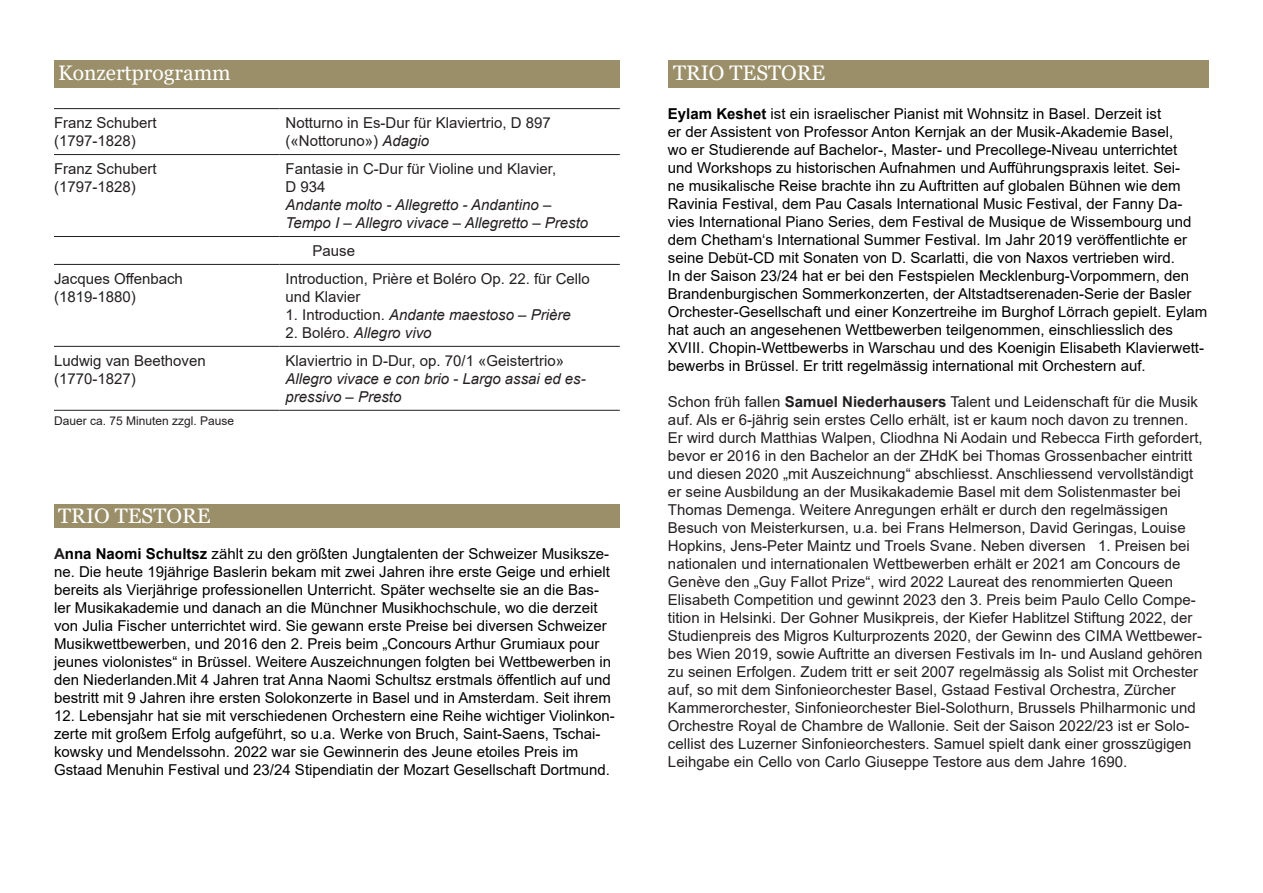
<style>
.page{position:relative;width:1263px;height:893px;background:#fff}
.page>*{position:absolute;margin:0;border:0;box-sizing:border-box;transform-origin:0 0}
.t1{font:21px "Georgia";color:#fff}
.t2{font:15px/18px "Arial";color:#000}
.t3{font:15px/18px "Arial";color:#231f20}
.t4{font:italic 15px/18px "Arial";color:#231f20}
.t5{font:12px "Arial";color:#231f20}
.s1{font-style:italic}
.s2{font-style:normal}
.s3{font-weight:700;color:#231f20}
.s4{font-weight:700}
</style>
<div class="page">
<div style="left:54px;top:61px;width:566px;height:27px;background:#9a8f68"></div>
<hr style="left:54px;top:108px;width:226px;height:1px;background:#231f20">
<hr style="left:280px;top:108px;width:340px;height:1px;background:#231f20">
<hr style="left:54px;top:154px;width:226px;height:1px;background:#231f20">
<hr style="left:280px;top:154px;width:340px;height:1px;background:#231f20">
<hr style="left:54px;top:236px;width:226px;height:1px;background:#231f20">
<hr style="left:280px;top:236px;width:340px;height:1px;background:#231f20">
<hr style="left:54px;top:264px;width:226px;height:1px;background:#231f20">
<hr style="left:280px;top:264px;width:340px;height:1px;background:#231f20">
<hr style="left:54px;top:346px;width:226px;height:1px;background:#231f20">
<hr style="left:280px;top:346px;width:340px;height:1px;background:#231f20">
<hr style="left:54px;top:410px;width:226px;height:1px;background:#231f20">
<hr style="left:280px;top:410px;width:340px;height:1px;background:#231f20">
<div style="left:669px;top:61px;width:540px;height:27px;background:#9a8f68"></div>
<div style="left:54px;top:504px;width:566px;height:24px;background:#9a8f68"></div>
<h1 class="t1" style="left:58px;top:60px;width:174px">Konzertprogramm</h1>
<p class="t3" style="left:54px;top:114px;width:104px">Franz Schubert (1797-1828)</p>
<p class="t3" style="left:286px;top:114px;width:267px">Notturno in Es-Dur für Klaviertrio, D 897 («Nottoruno») <span class="s1">Adagio</span></p>
<p class="t3" style="left:54px;top:160px;width:104px">Franz Schubert (1797-1828)</p>
<p class="t3" style="left:286px;top:160px;width:272px">Fantasie in C-Dur für Violine und Klavier,<br>D 934</p>
<p class="t4" style="left:286px;top:196px;width:304px">Andante molto - Allegretto - Andantino –<br>Tempo I – Allegro vivace – Allegretto – Presto</p>
<p class="t3" style="left:313px;top:242px;width:44px">Pause</p>
<p class="t3" style="left:54px;top:269px;width:130px">Jacques Offenbach (1819-1880)</p>
<p class="t3" style="left:286px;top:269px;width:306px">Introduction, Prière et Boléro Op. 22. für Cello und Klavier</p>
<p class="t4" style="left:286px;top:306px;width:287px"><span class="s2">1. Introduction.</span> Andante maestoso – Prière</p>
<p class="t4" style="left:286px;top:324px;width:147px"><span class="s2">2. Boléro.</span> Allegro vivo</p>
<p class="t3" style="left:54px;top:351px;width:153px">Ludwig van Beethoven (1770-1827)</p>
<p class="t3" style="left:286px;top:351px;width:280px">Klaviertrio in D-Dur, op. 70/1 «Geistertrio»</p>
<p class="t4" style="left:286px;top:370px;width:302px">Allegro vivace e con brio - Largo assai ed es&shy;pressivo – Presto</p>
<p class="t5" style="left:54px;top:413px;width:182px">Dauer ca. 75 Minuten zzgl. Pause</p>
<h1 class="t1" style="left:58px;top:503px;width:154px">TRIO TESTORE</h1>
<p class="t2" style="left:54px;top:544px;width:559px"><span class="s3">A</span><span class="s4">nna Naomi Schultsz</span> zählt zu den größten Jungtalenten der Schweizer Musiksze&shy;ne. Die heute 19jährige Baslerin bekam mit zwei Jahren ihre erste Geige und erhielt bereits als Vierjährige professionellen Unterricht. Später wechselte sie an die Bas&shy;ler Musikakademie und danach an die Münchner Musikhochschule, wo die derzeit von Julia Fischer unterrichtet wird. Sie gewann erste Preise bei diversen Schweizer Musikwettbewerben, und 2016 den 2. Preis beim „Concours Arthur Grumiaux pour jeunes violonistes“ in Brüssel. Weitere Auszeichnungen folgten bei Wettbewerben in den Niederlanden.Mit 4 Jahren trat Anna Naomi Schultsz erstmals öffentlich auf und bestritt mit 9 Jahren ihre ersten Solokonzerte in Basel und in Amsterdam. Seit ihrem</p>
<p class="t2" style="left:54px;top:706px;width:562px">12. Lebensjahr hat sie mit verschiedenen Orchestern eine Reihe wichtiger Violinkon&shy;zerte mit großem Erfolg aufgeführt, so u.a. Werke von Bruch, Saint-Saens, Tschai&shy;kowsky und Mendelssohn. 2022 war sie Gewinnerin des Jeune etoiles Preis im Gstaad Menuhin Festival und 23/24 Stipendiatin der Mozart Gesellschaft Dortmund.</p>
<h1 class="t1" style="left:673px;top:60px;width:154px">TRIO TESTORE</h1>
<p class="t2" style="left:668px;top:105px;width:541px"><span class="s4">Eylam Keshet</span> ist ein israelischer Pianist mit Wohnsitz in Basel. Derzeit ist<br>er der Assistent von Professor Anton Kernjak an der Musik-Akademie Basel,<br>wo er Studierende auf Bachelor-, Master- und Precollege-Niveau unterrichtet<br>und Workshops zu historischen Aufnahmen und Aufführungspraxis leitet. Sei-<br>ne musikalische Reise brachte ihn zu Auftritten auf globalen Bühnen wie dem Ravinia Festival, dem Pau Casals International Music Festival, der Fanny Da&shy;vies International Piano Series, dem Festival de Musique de Wissembourg und dem Chetham‘s International Summer Festival. Im Jahr 2019 veröffentlichte er seine Debüt-CD mit Sonaten von D. Scarlatti, die von Naxos vertrieben wird.<br>In der Saison 23/24 hat er bei den Festspielen Mecklenburg-Vorpommern, den Brandenburgischen Sommerkonzerten, der Altstadtserenaden-Serie der Basler Orchester-Gesellschaft und einer Konzertreihe im Burghof Lörrach gepielt. Eylam hat auch an angesehenen Wettbewerben teilgenommen, einschliesslich des XVIII. Chopin-Wettbewerbs in Warschau und des Koenigin Elisabeth Klavierwett&shy;bewerbs in Brüssel. Er tritt regelmässig international mit Orchestern auf.</p>
<p class="t3" style="left:668px;top:393px;width:536px">Schon früh fallen <span class="s4">Samuel Niederhausers</span> Talent und Leidenschaft für die Musik auf. Als er 6-jährig sein erstes Cello erhält, ist er kaum noch davon zu trennen.<br>Er wird durch Matthias Walpen, Cliodhna Ni Aodain und Rebecca Firth gefordert, bevor er 2016 in den Bachelor an der ZHdK bei Thomas Grossenbacher eintritt und diesen 2020 „mit Auszeichnung“ abschliesst. Anschliessend vervollständigt er seine Ausbildung an der Musikakademie Basel mit dem Solistenmaster bei Thomas Demenga. Weitere Anregungen erhält er durch den regelmässigen Besuch von Meisterkursen, u.a. bei Frans Helmerson, David Geringas, Louise Hopkins, Jens-Peter Maintz und Troels Svane. Neben diversen 1. Preisen bei nationalen und internationalen Wettbewerben erhält er 2021 am Concours de Genève den „Guy Fallot Prize“, wird 2022 Laureat des renommierten Queen Elisabeth Competition und gewinnt 2023 den 3. Preis beim Paulo Cello Compe&shy;tition in Helsinki. Der Gohner Musikpreis, der Kiefer Hablitzel Stiftung 2022, der Studienpreis des Migros Kulturprozents 2020, der Gewinn des CIMA Wettbewer&shy;bes Wien 2019, sowie Auftritte an diversen Festivals im In- und Ausland gehören zu seinen Erfolgen. Zudem tritt er seit 2007 regelmässig als Solist mit Orchester auf, so mit dem Sinfonieorchester Basel, Gstaad Festival Orchestra, Zürcher Kammerorchester, Sinfonieorchester Biel-Solothurn, Brussels Philharmonic und Orchestre Royal de Chambre de Wallonie. Seit der Saison 2022/23 ist er Solo&shy;cellist des Luzerner Sinfonieorchesters. Samuel spielt dank einer grosszügigen Leihgabe ein Cello von Carlo Giuseppe Testore aus dem Jahre 1690.</p>
</div>
